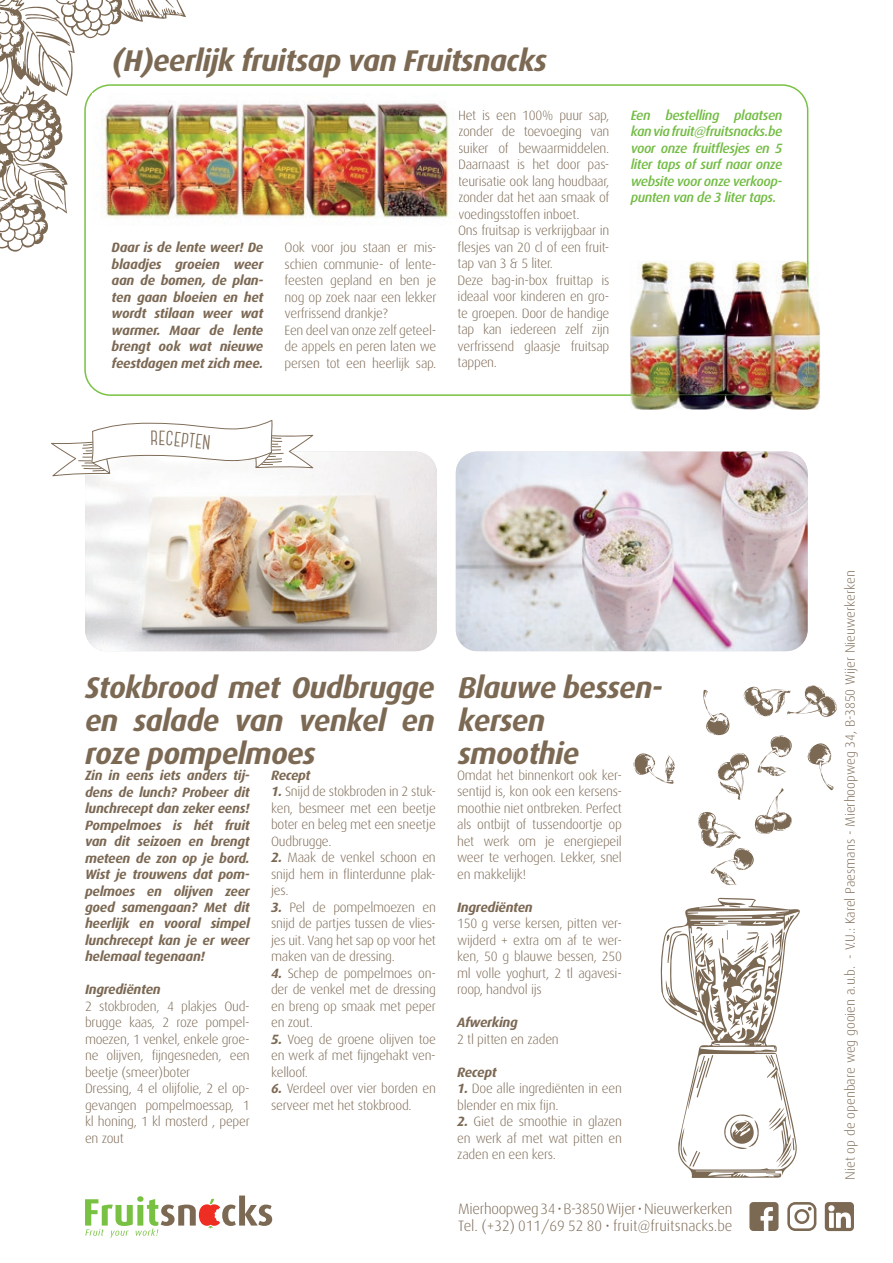
<style>
.page{position:relative;width:893px;height:1263px;background:#fff}
.page>*{position:absolute;margin:0;border:0;box-sizing:border-box;transform-origin:0 0}
.t1{font:italic 700 30px/33px "Dax";letter-spacing:-.025em;color:#7c6954}
.t2{font:700 20.7px "Canter";color:#7c6954}
.t3{font:300 15px/16.5px "Dax";letter-spacing:-.02em;color:#7c6954}
.t4{font:300 13.5px/16.5px "Dax";letter-spacing:-.02em;color:#7c6954;text-align:justify}
.t5{font:italic 700 13.5px/16.5px "Dax";letter-spacing:-.02em;color:#7c6954;text-align:justify}
.t6{font:italic 500 13.5px/16.5px "Dax";letter-spacing:-.03em;color:#72bc43;text-align:justify}
.t7{font:300 13.5px "Dax";color:#7c6954}
.s1{font-size:20.55px}
.s2{font-weight:700;font-style:italic}
</style>
<div class="page">
<svg style="left:749px;top:1202px;width:29px;height:29px"></svg>
<svg style="left:787px;top:1202px;width:29px;height:29px"></svg>
<svg style="left:825px;top:1202px;width:29px;height:29px"></svg>
<svg style="left:0;top:0;width:186px;height:252px"></svg>
<svg style="left:36px;top:32px;width:34px;height:14px"></svg>
<svg style="left:85px;top:1195px;width:187px;height:42px"></svg>
<svg style="left:84px;top:84px;width:724px;height:312px"></svg>
<img style="left:93px;top:94px;width:365px;height:132px">
<img style="left:85px;top:452px;width:352px;height:199px">
<img style="left:456px;top:452px;width:352px;height:199px">
<svg style="left:660px;top:898px;width:140px;height:280px"></svg>
<svg style="left:633px;top:753px;width:42px;height:31px"></svg>
<svg style="left:698px;top:685px;width:139px;height:201px"></svg>
<img style="left:630px;top:261px;width:190px;height:149px">
<img style="left:630px;top:261px;width:178px;height:135px">
<svg style="left:51px;top:420px;width:262px;height:56px"></svg>
<h1 class="t1" style="left:112px;top:44px;width:436px">(H)eerlijk fruitsap van Fruitsnacks</h1>
<p class="t5" style="left:112px;top:239px;width:153px">Daar is de lente weer! De blaadjes groeien weer aan de bomen, de plan&shy;ten gaan bloeien en het wordt stilaan weer wat warmer. Maar de lente brengt ook wat nieuwe feestdagen met zich mee.</p>
<p class="t4" style="left:285px;top:239px;width:153px;text-align:left">Ook voor jou staan er mis&shy;schien communie- of lente&shy;feesten gepland en ben je nog op zoek naar een lekker verfrissend drankje?<br>Een deel van onze zelf geteel&shy;de appels en peren laten we persen tot een heerlijk sap.</p>
<p class="t4" style="left:458px;top:107px;width:153px;text-align:left">Het is een 100% puur sap, zonder de toevoeging van suiker of bewaarmiddelen.<br>Daarnaast is het door pas&shy;teurisatie ook lang houdbaar, zonder dat het aan smaak of voedingsstoffen inboet.<br>Ons fruitsap is verkrijgbaar in flesjes van 20 cl of een fruit&shy;tap van 3 &amp; 5 liter.<br>Deze bag-in-box fruittap is ideaal voor kinderen en gro&shy;te groepen. Door de handige tap kan iedereen zelf zijn verfrissend glaasje fruitsap tappen.</p>
<p class="t6" style="left:631px;top:107px;width:153px">Een bestelling plaatsen kan via fruit@fruitsnacks.be voor onze fruitflesjes en 5 liter taps of surf naar onze website voor onze verkoop&shy;punten van de 3 liter taps.</p>
<h2 class="t2" style="left:151px;top:428px;width:9px">R</h2>
<h2 class="t2" style="left:175px;top:429px;width:30px;rotate:6deg"><span class="s1">E</span>PTE</h2>
<h1 class="t1" style="left:85px;top:671px;width:351px;text-align:justify">Stokbrood met Oudbrugge en salade van venkel en roze pompelmoes</h1>
<p class="t5" style="left:85px;top:767px;width:166px">Zin in eens iets anders tij&shy;dens de lunch? Probeer dit lunchrecept dan zeker eens!<br>Pompelmoes is hét fruit van dit seizoen en brengt meteen de zon op je bord.<br>Wist je trouwens dat pom&shy;pelmoes en olijven zeer goed samengaan? Met dit heerlijk en vooral simpel lunchrecept kan je er weer helemaal tegenaan!</p>
<p class="t5" style="left:85px;top:982px;width:77px">Ingrediënten</p>
<p class="t4" style="left:85px;top:998px;width:166px;text-align:left">2 stokbroden, 4 plakjes Oud&shy;brugge kaas, 2 roze pompel&shy;moezen, 1 venkel, enkele groe&shy;ne olijven, fijngesneden, een beetje (smeer)boter<br>Dressing, 4 el olijfolie, 2 el op&shy;gevangen pompelmoessap, 1 kl honing, 1 kl mosterd , peper en zout</p>
<p class="t5" style="left:271px;top:767px;width:41px">Recept</p>
<p class="t4" style="left:271px;top:784px;width:166px"><span class="s2">1.</span> Snijd de stokbroden in 2 stuk&shy;ken, besmeer met een beetje boter en beleg met een sneetje Oudbrugge.</p>
<p class="t4" style="left:271px;top:850px;width:166px"><span class="s2">2.</span> Maak de venkel schoon en snijd hem in flinterdunne plak&shy;jes.</p>
<p class="t4" style="left:271px;top:899px;width:166px"><span class="s2">3.</span> Pel de pompelmoezen en snijd de partjes tussen de vlies&shy;jes uit. Vang het sap op voor het maken van de dressing.</p>
<p class="t4" style="left:271px;top:965px;width:166px"><span class="s2">4.</span> Schep de pompelmoes on&shy;der de venkel met de dressing en breng op smaak met peper en zout.</p>
<p class="t4" style="left:271px;top:1031px;width:166px"><span class="s2">5.</span> Voeg de groene olijven toe en werk af met fijngehakt ven&shy;kelloof.</p>
<p class="t4" style="left:271px;top:1081px;width:166px"><span class="s2">6.</span> Verdeel over vier borden en serveer met het stokbrood.</p>
<h1 class="t1" style="left:458px;top:671px;width:206px">Blauwe bessen&shy;kersen smoothie</h1>
<p class="t4" style="left:457px;top:767px;width:166px">Omdat het binnenkort ook ker&shy;sentijd is, kon ook een kersens&shy;moothie niet ontbreken. Perfect als ontbijt of tussendoortje op het werk om je energiepeil weer te verhogen. Lekker, snel en makkelijk!</p>
<p class="t5" style="left:457px;top:899px;width:77px">Ingrediënten</p>
<p class="t4" style="left:457px;top:915px;width:166px">150 g verse kersen, pitten ver&shy;wijderd + extra om af te wer&shy;ken, 50 g blauwe bessen, 250 ml volle yoghurt, 2 tl agavesi&shy;roop, handvol ijs</p>
<p class="t5" style="left:457px;top:1014px;width:62px">Afwerking</p>
<p class="t4" style="left:457px;top:1031px;width:103px">2 tl pitten en zaden</p>
<p class="t5" style="left:457px;top:1064px;width:41px">Recept</p>
<p class="t4" style="left:457px;top:1080px;width:166px"><span class="s2">1.</span> Doe alle ingrediënten in een blender en mix fijn.</p>
<p class="t4" style="left:457px;top:1113px;width:166px"><span class="s2">2.</span> Giet de smoothie in glazen en werk af met wat pitten en zaden en een kers.</p>
<p class="t3" style="left:458px;top:1201px;width:276px">Mierhoopweg 34 • B-3850 Wijer • Nieuwerkerken<br>Tel. (+32) 011/69 52 80 • fruit@fruitsnacks.be</p>
<p class="t7" style="left:843px;top:1180px;width:611px;rotate:-90deg">Niet op de openbare weg gooien a.u.b. - V.U.: Karel Paesmans - Mierhoopweg 34, B-3850 Wijer Nieuwerkerken</p>
</div>
